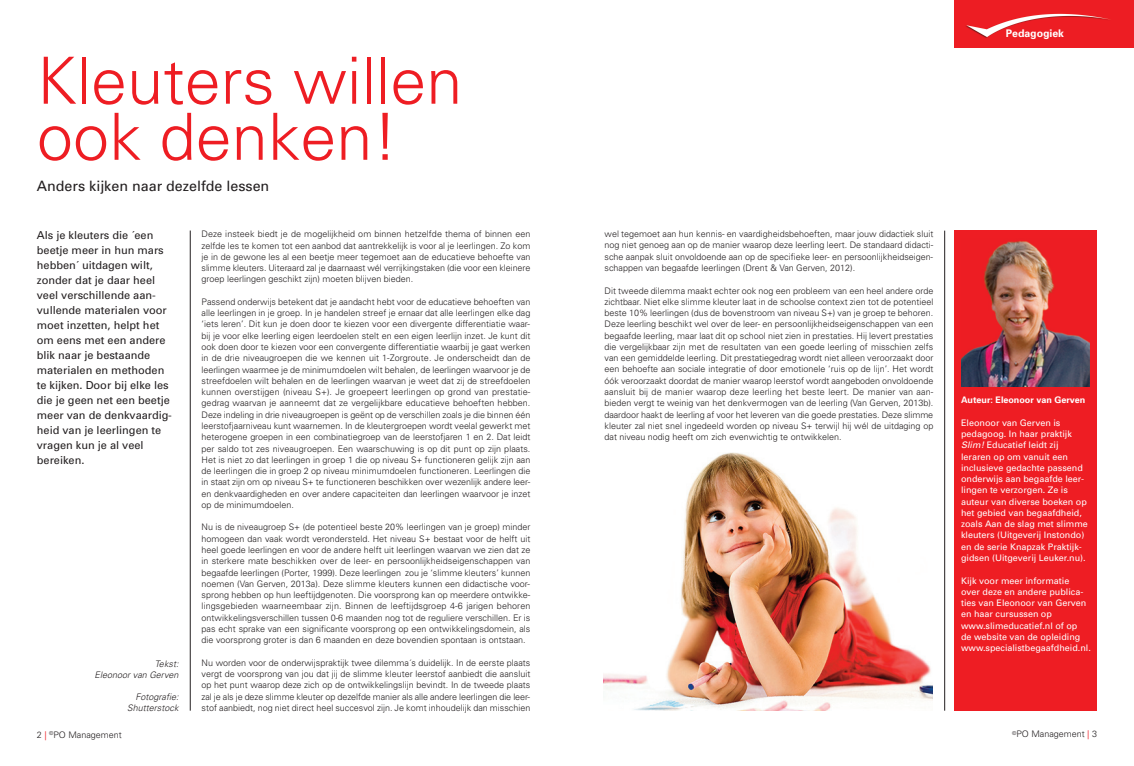
<style>
.page{position:relative;width:1134px;height:766px;background:#fff}
.page>*{position:absolute;margin:0;border:0;box-sizing:border-box;transform-origin:0 0}
.t1{font:300 65px/56px "Univers";color:#ee1d23}
.t2{font:14.3px "Univers";color:#231f20}
.t3{font:11px/15px "Univers";color:#231f20}
.t4{font:700 10.5px "Univers";color:#fff}
.t5{font:300 9px/11.3px "Univers";color:#231f20;text-align:justify}
.t6{font:9px/11.3px "Univers";color:#fff}
.t7{font:italic 300 9px/10.8px "Univers";letter-spacing:.005em;color:#231f20;text-align:right}
.t8{font:700 9px "Univers";color:#fff}
.s1{font-weight:400;color:#ee1d23}
.s2{font-style:italic}
</style>
<div class="page">
<img style="left:604px;top:452px;width:329px;height:258px">
<hr style="left:944px;top:230px;width:1px;height:480px;background:#231f20">
<img style="left:954px;top:0;width:180px;height:47px">
<hr style="left:190px;top:230px;width:1px;height:480px;background:#231f20">
<div style="left:954px;top:230px;width:143px;height:480px;background:#ee1d23"></div>
<img style="left:961px;top:241px;width:128px;height:145px">
<h1 class="t1" style="left:37px;top:58px;width:427px">Kleuters willen ook denken!</h1>
<h2 class="t2" style="left:37px;top:180px;width:234px">Anders kijken naar dezelfde lessen</h2>
<p class="t5" style="left:202px;top:229px;width:330px">Deze insteek biedt je de mogelijkheid om binnen hetzelfde thema of binnen een zelfde les te komen tot een aanbod dat aantrekkelijk is voor al je leerlingen. Zo kom je in de gewone les al een beetje meer tegemoet aan de educatieve behoefte van slimme kleuters. Uiteraard zal je daarnaast wél verrijkingstaken (die voor een kleinere groep leerlingen geschikt zijn) moeten blijven bieden.</p>
<p class="t5" style="left:202px;top:297px;width:330px">Passend onderwijs betekent dat je aandacht hebt voor de educatieve behoeften van alle leerlingen in je groep. In je handelen streef je ernaar dat alle leerlingen elke dag ‘iets leren’. Dit kun je doen door te kiezen voor een divergente differentiatie waar&shy;bij je voor elke leerling eigen leerdoelen stelt en een eigen leerlijn inzet. Je kunt dit ook doen door te kiezen voor een convergente differentiatie waarbij je gaat werken in de drie niveaugroepen die we kennen uit 1-Zorgroute. Je onderscheidt dan de leerlingen waarmee je de minimumdoelen wilt behalen, de leerlingen waarvoor je de streefdoelen wilt behalen en de leerlingen waarvan je weet dat zij de streefdoelen kunnen overstijgen (niveau S+). Je groepeert leerlingen op grond van prestatie&shy;gedrag waarvan je aanneemt dat ze vergelijkbare educatieve behoeften hebben.<br>Deze indeling in drie niveaugroepen is geënt op de verschillen zoals je die binnen één leerstofjaarniveau kunt waarnemen. In de kleutergroepen wordt veelal gewerkt met heterogene groepen in een combinatiegroep van de leerstofjaren 1 en 2. Dat leidt per saldo tot zes niveaugroepen. Een waarschuwing is op dit punt op zijn plaats.<br>Het is niet zo dat leerlingen in groep 1 die op niveau S+ functioneren gelijk zijn aan de leerlingen die in groep 2 op niveau minimumdoelen functioneren. Leerlingen die in staat zijn om op niveau S+ te functioneren beschikken over wezenlijk andere leer&shy;en denkvaardigheden en over andere capaciteiten dan leerlingen waarvoor je inzet op de minimumdoelen.</p>
<p class="t5" style="left:202px;top:522px;width:330px">Nu is de niveaugroep S+ (de potentieel beste 20% leerlingen van je groep) minder homogeen dan vaak wordt verondersteld. Het niveau S+ bestaat voor de helft uit heel goede leerlingen en voor de andere helft uit leerlingen waarvan we zien dat ze in sterkere mate beschikken over de leer- en persoonlijkheidseigenschappen van begaafde leerlingen (Porter, 1999). Deze leerlingen zou je ‘slimme kleuters’ kunnen noemen (Van Gerven, 2013a). Deze slimme kleuters kunnen een didactische voor&shy;sprong hebben op hun leeftijdgenoten. Die voorsprong kan op meerdere ontwikke&shy;lingsgebieden waarneembaar zijn. Binnen de leeftijdsgroep 4-6 jarigen behoren ontwikkelingsverschillen tussen 0-6 maanden nog tot de reguliere verschillen. Er is pas echt sprake van een significante voorsprong op een ontwikkelingsdomein, als die voorsprong groter is dan 6 maanden en deze bovendien spontaan is ontstaan.</p>
<p class="t5" style="left:202px;top:657px;width:330px">Nu worden voor de onderwijspraktijk twee dilemma´s duidelijk. In de eerste plaats vergt de voorsprong van jou dat jij de slimme kleuter leerstof aanbiedt die aansluit op het punt waarop deze zich op de ontwikkelingslijn bevindt. In de tweede plaats zal je als je deze slimme kleuter op dezelfde manier als alle andere leerlingen die leer&shy;stof aanbiedt, nog niet direct heel succesvol zijn. Je komt inhoudelijk dan misschien</p>
<p class="t3" style="left:37px;top:228px;width:137px">Als je kleuters die ´een beetje meer in hun mars hebben´ uitdagen wilt, zonder dat je daar heel veel verschillende aan&shy;vullende materialen voor moet inzetten, helpt het om eens met een andere blik naar je bestaande materialen en methoden te kijken. Door bij elke les die je geen net een beetje meer van de denkvaardig&shy;heid van je leerlingen te vragen kun je al veel bereiken.</p>
<p class="t7" style="left:95px;top:659px;width:85px">Tekst:<br>Eleonoor van Gerven</p>
<p class="t7" style="left:127px;top:691px;width:53px">Fotografie:<br>Shutterstock</p>
<p class="t5" style="left:37px;top:729px;width:87px">2 <span class="s1">|</span> <sup>©</sup>PO Management</p>
<p class="t4" style="left:1006px;top:30px;width:60px">Pedagogiek</p>
<p class="t5" style="left:604px;top:229px;width:330px">wel tegemoet aan hun kennis- en vaardigheidsbehoeften, maar jouw didactiek sluit nog niet genoeg aan op de manier waarop deze leerling leert. De standaard didacti&shy;sche aanpak sluit onvoldoende aan op de specifieke leer- en persoonlijkheidseigen&shy;schappen van begaafde leerlingen (Drent &amp; Van Gerven, 2012).</p>
<p class="t5" style="left:604px;top:285px;width:330px">Dit tweede dilemma maakt echter ook nog een probleem van een heel andere orde zichtbaar. Niet elke slimme kleuter laat in de schoolse context zien tot de potentieel beste 10% leerlingen (dus de bovenstroom van niveau S+) van je groep te behoren.<br>Deze leerling beschikt wel over de leer- en persoonlijkheidseigenschappen van een begaafde leerling, maar laat dit op school niet zien in prestaties. Hij levert prestaties die vergelijkbaar zijn met de resultaten van een goede leerling of misschien zelfs van een gemiddelde leerling. Dit prestatiegedrag wordt niet alleen veroorzaakt door een behoefte aan sociale integratie of door emotionele ‘ruis op de lijn’. Het wordt óók veroorzaakt doordat de manier waarop leerstof wordt aangeboden onvoldoende aansluit bij de manier waarop deze leerling het beste leert. De manier van aan&shy;bieden vergt te weinig van het denkvermogen van de leerling (Van Gerven, 2013b). daardoor haakt de leerling af voor het leveren van die goede prestaties. Deze slimme kleuter zal niet snel ingedeeld worden op niveau S+ terwijl hij wél de uitdaging op dat niveau nodig heeft om zich evenwichtig te ontwikkelen.</p>
<p class="t8" style="left:961px;top:396px;width:126px">Auteur: Eleonoor van Gerven</p>
<p class="t6" style="left:961px;top:417px;width:128px">Eleonoor van Gerven is pedagoog. In haar praktijk<br><span class="s2">Slim!</span> Educatief leidt zij leraren op om vanuit een inclusieve gedachte passend onderwijs aan begaafde leer&shy;lingen te verzorgen. Ze is auteur van diverse boeken op het gebied van begaafdheid, zoals Aan de slag met slimme kleuters (Uitgeverij Instondo) en de serie Knapzak Praktijk&shy;gidsen (Uitgeverij Leuker.nu).</p>
<p class="t6" style="left:961px;top:575px;width:131px">Kijk voor meer informatie<br>over deze en andere publica&shy;ties van Eleonoor van Gerven en haar cursussen op www.slimeducatief.nl of op<br>de website van de opleiding www.specialistbegaafdheid.nl.</p>
<p class="t5" style="left:1012px;top:728px;width:87px"><sup>©</sup>PO Management <span class="s1">|</span> 3</p>
</div>
